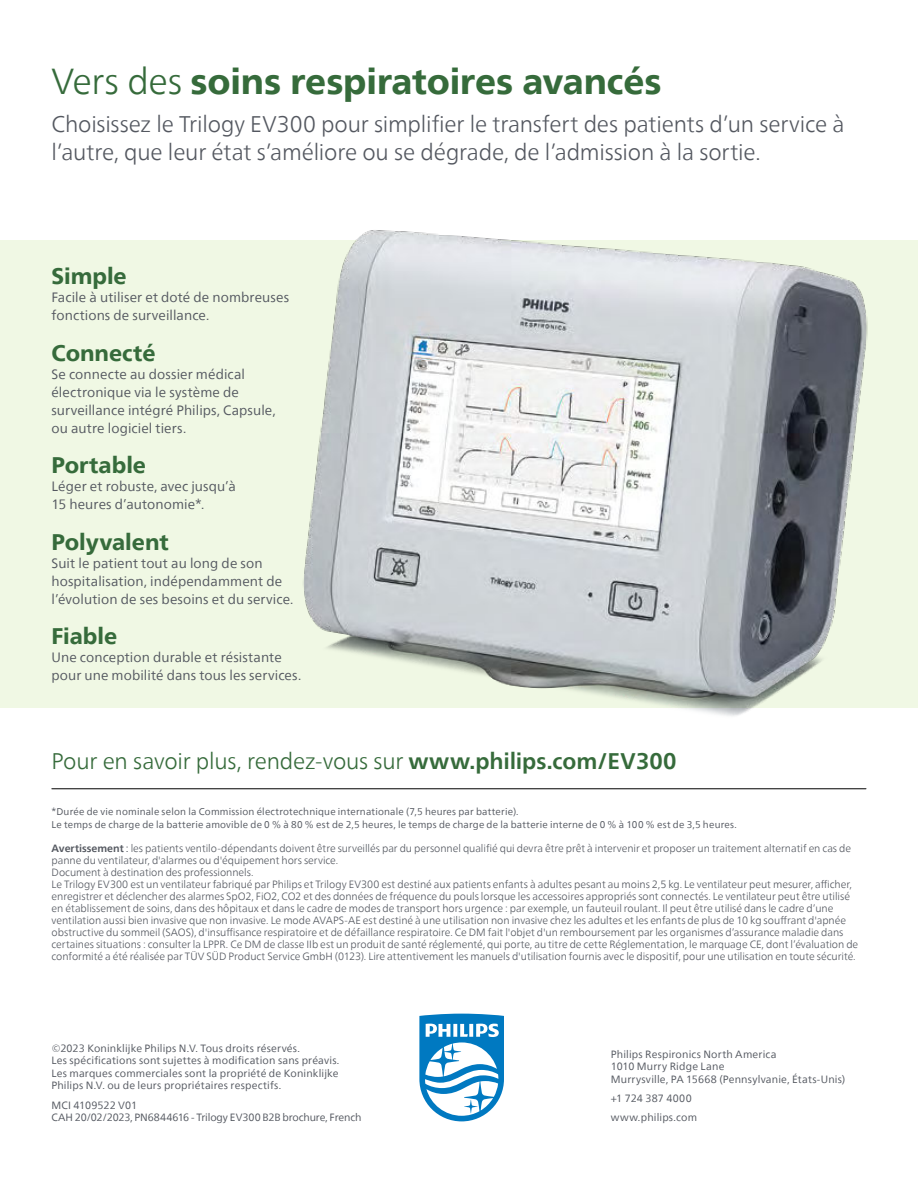
<style>
.page{position:relative;width:918px;height:1188px;background:#fff}
.page>*{position:absolute;margin:0;border:0;box-sizing:border-box;transform-origin:0 0}
.t1{font:800 36px "Neue Frutiger World";letter-spacing:-.005em;color:#366b3b}
.t2{font:300 22.5px/28.5px "Neue Frutiger World";letter-spacing:-.01em;color:#545860}
.t3{font:300 22.5px "Neue Frutiger World";letter-spacing:-.01em;color:#366b3b}
.t4{font:800 22.5px "Neue Frutiger World";color:#366b3b}
.t5{font:13.5px/18px "Neue Frutiger World";letter-spacing:.005em;color:#545860}
.t6{font:300 10.5px/12px "Neue Frutiger World";letter-spacing:-.005em;color:#545860}
.t7{font:10.5px/12.6px "Neue Frutiger World";letter-spacing:.015em;color:#545860}
.t8{font:10.5px/12.6px "Neue Frutiger World";letter-spacing:-.01em;color:#545860}
.t9{font:9.75px/13.5px "Neue Frutiger World";letter-spacing:.02em;color:#545860}
.s1{font-weight:300}
.s2{font-weight:700}
.s3{font-weight:400}
</style>
<div class="page">
<div style="left:0;top:240px;width:918px;height:467px;background:#f0f8e4"></div>
<img style="left:223px;top:230px;width:695px;height:486px">
<hr style="left:52px;top:788px;width:814px;height:1px;background:#000">
<svg style="left:419px;top:1014px;width:85px;height:107px"></svg>
<h1 class="t1" style="left:51px;top:67px;width:612px"><span class="s1">Vers des</span> soins respiratoires avancés</h1>
<h2 class="t2" style="left:51px;top:110px;width:795px">Choisissez le Trilogy EV300 pour simplifier le transfert des patients d’un service à l’autre, que leur état s’améliore ou se dégrade, de l’admission à la sortie.</h2>
<h2 class="t4" style="left:51px;top:267px;width:77px">Simple</h2>
<p class="t5" style="left:51px;top:289px;width:239px">Facile à utiliser et doté de nombreuses fonctions de surveillance.</p>
<h2 class="t4" style="left:51px;top:344px;width:106px">Connecté</h2>
<p class="t5" style="left:51px;top:365px;width:226px">Se connecte au dossier médical électronique via le système de surveillance intégré Philips, Capsule, ou autre logiciel tiers.</p>
<h2 class="t4" style="left:51px;top:456px;width:96px">Portable</h2>
<p class="t5" style="left:51px;top:478px;width:186px">Léger et robuste, avec jusqu’à<br>15 heures d’autonomie*.</p>
<h2 class="t4" style="left:51px;top:533px;width:119px">Polyvalent</h2>
<p class="t5" style="left:51px;top:554px;width:244px">Suit le patient tout au long de son hospitalisation, indépendamment de l’évolution de ses besoins et du service.</p>
<h2 class="t4" style="left:51px;top:627px;width:67px">Fiable</h2>
<p class="t5" style="left:51px;top:649px;width:251px">Une conception durable et résistante pour une mobilité dans tous les services.</p>
<h2 class="t3" style="left:51px;top:744px;width:627px">Pour en savoir plus, rendez-vous sur <span class="s2">www.philips.com/EV300</span></h2>
<p class="t9" style="left:51px;top:805px;width:687px">*Durée de vie nominale selon la Commission électrotechnique internationale (7,5 heures par batterie).<br>Le temps de charge de la batterie amovible de 0 % à 80 % est de 2,5 heures, le temps de charge de la batterie interne de 0 % à 100 % est de 3,5 heures.</p>
<p class="t6" style="left:52px;top:842px;width:808px"><span class="s2">Avertissement</span> <span class="s3">:</span> les patients ventilo-dépendants doivent être surveillés par du personnel qualifié qui devra être prêt à intervenir et proposer un traitement alternatif en cas de panne du ventilateur, d'alarmes ou d'équipement hors service.<br>Document à destination des professionnels.<br>Le Trilogy EV300 est un ventilateur fabriqué par Philips et Trilogy EV300 est destiné aux patients enfants à adultes pesant au moins 2,5 kg. Le ventilateur peut mesurer, afficher, enregistrer et déclencher des alarmes SpO2, FiO2, CO2 et des données de fréquence du pouls lorsque les accessoires appropriés sont connectés. Le ventilateur peut être utilisé en établissement de soins, dans des hôpitaux et dans le cadre de modes de transport hors urgence : par exemple, un fauteuil roulant. Il peut être utilisé dans le cadre d’une ventilation aussi bien invasive que non invasive. Le mode AVAPS-AE est destiné à une utilisation non invasive chez les adultes et les enfants de plus de 10 kg souffrant d'apnée obstructive du sommeil (SAOS), d'insuffisance respiratoire et de défaillance respiratoire. Ce DM fait l'objet d'un remboursement par les organismes d’assurance maladie dans certaines situations : consulter la LPPR. Ce DM de classe IIb est un produit de santé réglementé, qui porte, au titre de cette Réglementation, le marquage CE, dont l’évaluation de conformité a été réalisée par TÜV SÜD Product Service GmbH (0123). Lire attentivement les manuels d'utilisation fournis avec le dispositif, pour une utilisation en toute sécurité.</p>
<p class="t7" style="left:51px;top:1042px;width:290px">©2023 Koninklijke Philips N.V. Tous droits réservés.<br>Les spécifications sont sujettes à modification sans préavis.<br>Les marques commerciales sont la propriété de Koninklijke Philips N.V. ou de leurs propriétaires respectifs.</p>
<p class="t8" style="left:51px;top:1099px;width:311px">MCI 4109522 V01<br>CAH 20/02/2023, PN6844616 - Trilogy EV300 B2B brochure, French</p>
<p class="t7" style="left:611px;top:1048px;width:236px">Philips Respironics North America<br>1010 Murry Ridge Lane<br>Murrysville, PA 15668 (Pennsylvanie, États-Unis)</p>
<p class="t7" style="left:611px;top:1089px;width:88px;line-height:19.4px">+1 724 387 4000 www.philips.com</p>
</div>
